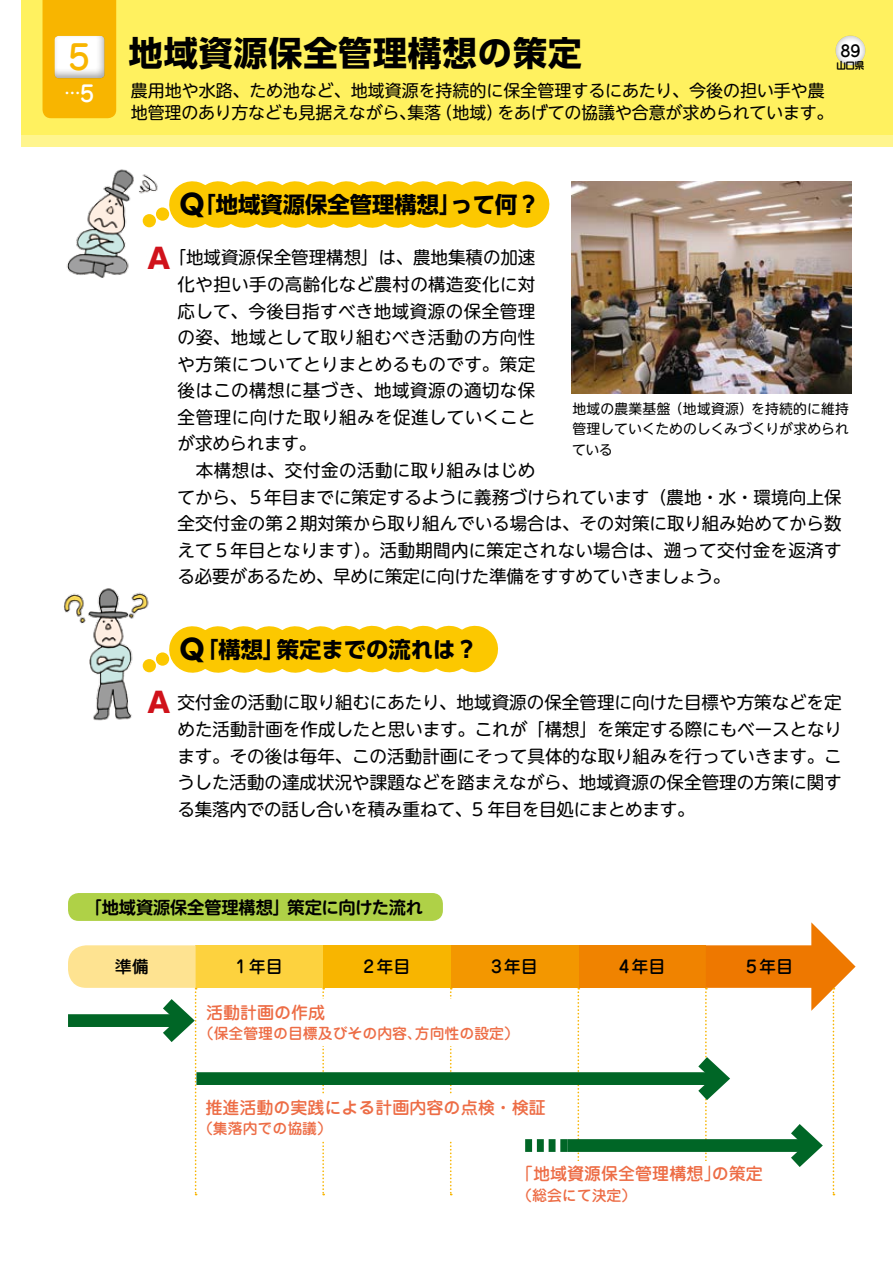
<style>
.page{position:relative;width:893px;height:1263px;background:#fff}
.page>*{position:absolute;margin:0;border:0;box-sizing:border-box;transform-origin:0 0}
.t1{font:700 34.05px "UD Shin Go Pro";letter-spacing:.025em;color:#000}
.t2{font:500 34.05px "Jun 34 Pro";color:#f8b500}
.t3{font:800 27.6px "UD Shin Go Pro";color:#d0121b}
.t4{font:700 22.35px "UD Shin Go Pro";color:#000}
.t5{font:17.55px/26.5px "UD Shin M Go Pro";letter-spacing:.005em;color:#000}
.t6{font:700 17.25px "UD Shin M Go Pro De";letter-spacing:-.01em;color:#000}
.t7{font:16.95px/22.4px "UD Shin M Go Pro";letter-spacing:-.005em;color:#000}
.t8{font:500 16.95px "Jun 34 Pro";color:#ed6d46}
.t9{font:500 16.95px "Jun 34 Pro";color:#000}
.t10{font:500 15.9px "Jun 34 Pro";color:#fff}
.t11{font:500 15.9px "Jun 34 Pro";color:#000}
.t12{font:500 14.85px "Jun 34 Pro";color:#ed6d46}
.t13{font:13.8px/20.2px "UD Shin M Go Pro";letter-spacing:.01em;color:#000;text-align:justify}
.t14{font:700 9.6px "UD Shin M Go Pro De";color:#000}
.s1{font-size:22.35px}
.s2{font-weight:800;font-size:27.6px}
</style>
<div class="page">
<div style="left:21px;top:0;width:872px;height:147px;background:#fff58e"></div>
<div style="left:21px;top:0;width:872px;height:135px;background:#fff15f"></div>
<div style="left:43px;top:0;width:73px;height:118px;background:#f8b500"></div>
<div style="left:52px;top:34px;width:53px;height:47px;background:#000;opacity:.37"></div>
<img style="left:66px;top:169px;width:92px;height:109px">
<svg style="left:167px;top:181px;width:383px;height:47px;background:#fccc17"></svg>
<div style="left:156px;top:207px;width:13px;height:14px;background:#fcc800;border-radius:50%"></div>
<div style="left:143px;top:214px;width:13px;height:13px;background:#fcc800;border-radius:50%"></div>
<svg style="left:167px;top:625px;width:332px;height:48px;background:#fcce1d"></svg>
<div style="left:156px;top:652px;width:13px;height:14px;background:#fcc800;border-radius:50%"></div>
<svg style="left:143px;top:659px;width:13px;height:13px"></svg>
<div style="left:68px;top:893px;width:375px;height:28px;background:#afd147;border-radius:11px"></div>
<div style="left:323px;top:945px;width:128px;height:43px;background:#f8b500"></div>
<div style="left:578px;top:945px;width:128px;height:43px;background:#f08300"></div>
<div style="left:196px;top:945px;width:127px;height:43px;background:#fdd23e"></div>
<div style="left:451px;top:945px;width:127px;height:43px;background:#f39700"></div>
<svg style="left:450px;top:988px;width:2px;height:207px"></svg>
<svg style="left:322px;top:988px;width:2px;height:207px"></svg>
<svg style="left:577px;top:988px;width:2px;height:173px"></svg>
<div style="left:206px;top:999px;width:305px;height:47px;background:#fff"></div>
<div style="left:206px;top:1094px;width:357px;height:46px;background:#fff"></div>
<svg style="left:68px;top:945px;width:130px;height:250px"></svg>
<div style="left:196px;top:1072px;width:525px;height:13px;background:#006626"></div>
<div style="left:567px;top:1139px;width:246px;height:13px;background:#006626"></div>
<svg style="left:685px;top:922px;width:170px;height:273px"></svg>
<svg style="left:525px;top:1139px;width:42px;height:13px"></svg>
<img style="left:64px;top:588px;width:89px;height:133px">
<img style="left:572px;top:181px;width:279px;height:212px">
<div style="left:835px;top:34px;width:33px;height:33px;background:#000;opacity:.39"></div>
<h1 class="t1" style="left:129px;top:25px;width:454px">地域資源保全管理構想の策定</h1>
<h1 class="t2" style="left:69px;top:30px;width:23px">5</h1>
<p class="t10" style="left:64px;top:81px;width:32px">…<span class="s1">5</span></p>
<p class="t7" style="left:131px;top:79px;width:704px">農用地や水路、ため池など、地域資源を持続的に保全管理するにあたり、今後の担い手や農地管理のあり方なども見据えながら、集落（地域）をあげての協議や合意が求められています。</p>
<p class="t11" style="left:840px;top:38px;width:22px">89</p>
<p class="t14" style="left:836px;top:57px;width:30px">山口県</p>
<p class="t4" style="left:180px;top:186px;width:361px"><span class="s2">Q</span>「地域資源保全管理構想」って何？</p>
<p class="t5" style="left:177px;top:244px;width:666px;text-indent:-9px">「地域資源保全管理構想」は、農地集積の加速<br>化や担い手の高齢化など農村の構造変化に対<br>応して、今後目指すべき地域資源の保全管理<br>の姿、地域として取り組むべき活動の方向性<br>や方策についてとりまとめるものです。策定<br>後はこの構想に基づき、地域資源の適切な保<br>全管理に向けた取り組みを促進していくこと<br>が求められます。<br>　本構想は、交付金の活動に取り組みはじめ<br>てから、５年目までに策定するように義務づけられています（農地・水・環境向上保全交付金の第２期対策から取り組んでいる場合は、その対策に取り組み始めてから数えて５年目となります）。活動期間内に策定されない場合は、遡って交付金を返済する必要があるため、早めに策定に向けた準備をすすめていきましょう。</p>
<h2 class="t3" style="left:147px;top:236px;width:24px">A</h2>
<p class="t13" style="left:572px;top:398px;width:278px">地域の農業基盤（地域資源）を持続的に維持管理していくためのしくみづくりが求められている</p>
<h2 class="t3" style="left:147px;top:680px;width:24px">A</h2>
<p class="t4" style="left:180px;top:631px;width:300px"><span class="s2">Q</span>「構想」策定までの流れは？</p>
<p class="t5" style="left:177px;top:688px;width:666px;text-align:justify">交付金の活動に取り組むにあたり、地域資源の保全管理に向けた目標や方策などを定めた活動計画を作成したと思います。これが「構想」を策定する際にもベースとなります。その後は毎年、この活動計画にそって具体的な取り組みを行っていきます。こうした活動の達成状況や課題などを踏まえながら、地域資源の保全管理の方策に関する集落内での話し合いを積み重ねて、5 年目を目処にまとめます。</p>
<p class="t6" style="left:85px;top:893px;width:340px">「地域資源保全管理構想」策定に向けた流れ</p>
<p class="t9" style="left:115px;top:953px;width:36px">準備</p>
<p class="t9" style="left:236px;top:953px;width:48px">1年目</p>
<p class="t9" style="left:364px;top:953px;width:48px">2年目</p>
<p class="t9" style="left:491px;top:953px;width:48px">3年目</p>
<p class="t9" style="left:619px;top:953px;width:48px">4年目</p>
<p class="t9" style="left:746px;top:953px;width:48px">5年目</p>
<p class="t8" style="left:206px;top:999px;width:121px">活動計画の作成</p>
<p class="t12" style="left:199px;top:1022px;width:322px">（保全管理の目標及びその内容、方向性の設定）</p>
<p class="t8" style="left:206px;top:1093px;width:342px">推進活動の実践による計画内容の点検・検証</p>
<p class="t12" style="left:198px;top:1116px;width:135px">（集落内での協議）</p>
<p class="t8" style="left:516px;top:1160px;width:248px">「地域資源保全管理構想」の策定</p>
<p class="t12" style="left:517px;top:1183px;width:121px">（総会にて決定）</p>
</div>
